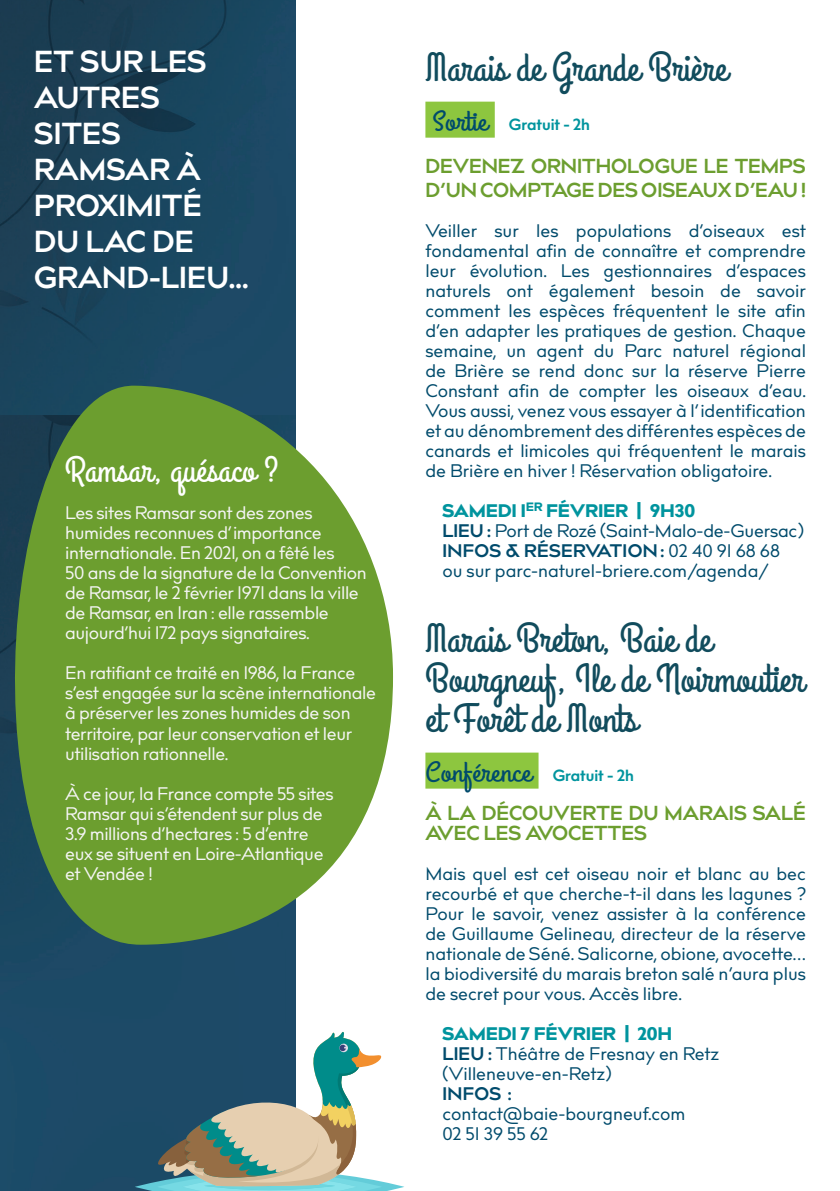
<style>
.page{position:relative;width:840px;height:1191px;background:#fff}
.page>*{position:absolute;margin:0;border:0;box-sizing:border-box;transform-origin:0 0}
.t1{font:40px/40px "Grand Hotel";color:#114c5d}
.t2{font:36px "Grand Hotel";color:#fff}
.t3{font:700 30px/36px "billcorporatemedium";letter-spacing:.01em;color:#fff}
.t4{font:28px "Grand Hotel";letter-spacing:.01em;color:#004b6c;scale:1.1 1}
.DESCRIPTION{font:700 20px/20px "billcorporatemedium";color:#6c9e2f}
.t5{font:18px/20px "billcorporatemedium";color:#004b6c;text-align:justify}
.t6{font:18px/20px "billcorporatemedium";letter-spacing:-.02em;color:#f5f5f5}
.t7{font:18px "billcorporatemedium super";letter-spacing:.02em;color:#00949e}
.t8{font:700 18px "billcorporatemedium";letter-spacing:.02em;color:#004b6c}
.t9{font:700 16px "billcorporatemedium";color:#00949e}
.s1{font-family:"Grand Hotel";font-weight:400;font-size:28px;color:#004b6c}
.s2{font-weight:700}
.s3{font-weight:400}
.s4{font-family:"billcorporatemedium";font-weight:700;font-size:16px;color:#00949e}
</style>
<div class="page">
<img style="left:0;top:0;width:295px;height:383px">
<div style="left:0;top:944px;width:295px;height:247px;background:#1d4a67"></div>
<div style="left:425px;top:752px;width:113px;height:36px;background:#8dc63f"></div>
<svg style="left:0;top:383px;width:393px;height:561px;background:#719c4a"></svg>
<svg style="left:135px;top:1030px;width:269px;height:161px"></svg>
<div style="left:425px;top:102px;width:69px;height:36px;background:#8dc63f"></div>
<p class="t3" style="left:34px;top:45px;width:174px">ET SUR LES<br>AUTRES<br>SITES<br>RAMSAR À<br>PROXIMITÉ</p>
<p class="t3" style="left:34px;top:225px;width:216px">DU LAC DE<br>GRAND-LIEU...</p>
<p class="t2" style="left:65px;top:447px;width:215px">Ramsar, quésaco ?</p>
<p class="t6" style="left:65px;top:504px;width:249px">Les sites Ramsar sont des zones</p>
<p class="t6" style="left:65px;top:524px;width:258px">humides reconnues d’importance</p>
<p class="t6" style="left:65px;top:544px;width:271px">internationale. En 2021, on a fêté les</p>
<p class="t6" style="left:65px;top:564px;width:303px">50 ans de la signature de la Convention de Ramsar, le 2 février 1971 dans la ville de Ramsar, en Iran : elle rassemble aujourd’hui 172 pays signataires.</p>
<p class="t6" style="left:65px;top:664px;width:312px">En ratifiant ce traité en 1986, la France s’est engagée sur la scène internationale à préserver les zones humides de son territoire, par leur conservation et leur utilisation rationnelle.</p>
<p class="t6" style="left:65px;top:784px;width:270px">À ce jour, la France compte 55 sites<br>Ramsar qui s’étendent sur plus de</p>
<p class="t6" style="left:65px;top:824px;width:245px">3.9 millions d’hectares : 5 d’entre</p>
<p class="t6" style="left:65px;top:844px;width:260px">eux se situent en Loire-Atlantique</p>
<p class="t6" style="left:65px;top:864px;width:89px">et Vendée !</p>
<p class="t1" style="left:425px;top:50px;width:303px">Marais de Grande Brière</p>
<p class="t9" style="left:432px;top:113px;width:159px"><span class="s1">Sortie</span> Gratuit - 2h</p>
<p class="DESCRIPTION" style="left:425px;top:155px;width:381px;line-height:24px">DEVENEZ ORNITHOLOGUE LE TEMPS<br>D’UN COMPTAGE DES OISEAUX D’EAU !</p>
<p class="t5" style="left:425px;top:221px;width:382px">Veiller sur les populations d’oiseaux est fondamental afin de connaître et comprendre leur évolution. Les gestionnaires d’espaces naturels ont également besoin de savoir comment les espèces fréquentent le site afin d’en adapter les pratiques de gestion. Chaque semaine, un agent du Parc naturel régional de Brière se rend donc sur la réserve Pierre Constant afin de compter les oiseaux d’eau.<br>Vous aussi, venez vous essayer à l’identification et au dénombrement des différentes espèces de canards et limicoles qui fréquentent le marais de Brière en hiver ! Réservation obligatoire.</p>
<p class="t7" style="left:442px;top:498px;width:254px">SAMEDI 1<sup>ER</sup> FÉVRIER | 9H30</p>
<p class="t5" style="left:442px;top:521px;width:362px"><span class="s2">LIEU :</span> Port de Rozé (Saint-Malo-de-Guersac)</p>
<p class="t8" style="left:442px;top:538px;width:339px">INFOS &amp; RÉSERVATION : <span class="s3">02 40 91 68 68</span></p>
<p class="t5" style="left:442px;top:561px;width:329px">ou sur parc-naturel-briere.com/agenda/</p>
<p class="t1" style="left:425px;top:620px;width:288px">Marais Breton, Baie de</p>
<p class="t1" style="left:425px;top:660px;width:380px">Bourgneuf, Ile de Noirmoutier et Forêt de Monts</p>
<p class="t4" style="left:425px;top:754px;width:191px">Conférence <span class="s4">Gratuit - 2h</span></p>
<p class="DESCRIPTION" style="left:425px;top:803px;width:381px">À LA DÉCOUVERTE DU MARAIS SALÉ<br>AVEC LES AVOCETTES</p>
<p class="t5" style="left:425px;top:864px;width:382px">Mais quel est cet oiseau noir et blanc au bec recourbé et que cherche-t-il dans les lagunes ?</p>
<p class="t5" style="left:425px;top:904px;width:382px">Pour le savoir, venez assister à la conférence de Guillaume Gelineau, directeur de la réserve nationale de Séné. Salicorne, obione, avocette… la biodiversité du marais breton salé n’aura plus de secret pour vous. Accès libre.</p>
<p class="t7" style="left:442px;top:1020px;width:231px">SAMEDI 7 FÉVRIER | 20H</p>
<p class="t5" style="left:442px;top:1044px;width:278px"><span class="s2">LIEU :</span> Théâtre de Fresnay en Retz</p>
<p class="t5" style="left:442px;top:1064px;width:170px">(Villeneuve-en-Retz)</p>
<p class="t8" style="left:442px;top:1080px;width:71px">INFOS :</p>
<p class="t5" style="left:442px;top:1104px;width:244px">contact@baie-bourgneuf.com</p>
<p class="t5" style="left:442px;top:1124px;width:107px">02 51 39 55 62</p>
</div>
